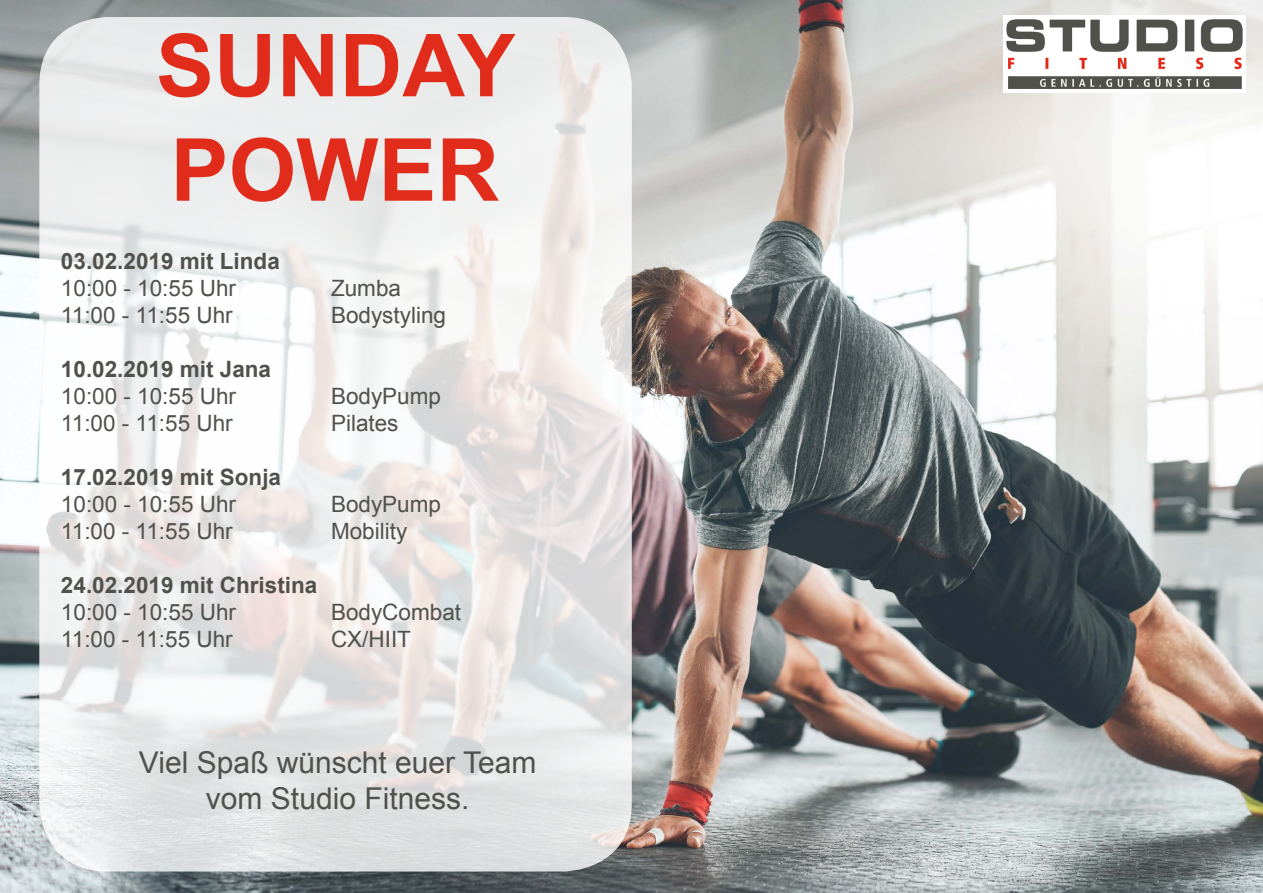
<style>
.page{position:relative;width:1263px;height:893px;background:#fff}
.page>*{position:absolute;margin:0;border:0;box-sizing:border-box;transform-origin:0 0}
.t1{font:700 87px "Arial";color:#e22c1b}
.t2{font:30px "Arial";color:#50504c}
.t3{font:22.5px "Arial";color:#50504c}
.t4{font:700 22.5px "Arial";color:#50504c}
</style>
<div class="page">
<img style="left:0;top:0;width:1263px;height:893px">
<svg style="left:39px;top:17px;width:593px;height:854px"></svg>
<img style="left:1003px;top:16px;width:242px;height:76px">
<p class="t1" style="left:156px;top:4px;width:361px">SUNDAY</p>
<p class="t1" style="left:171px;top:109px;width:330px">POWER</p>
<p class="t4" style="left:61px;top:245px;width:220px">03.02.2019 mit Linda</p>
<p class="t3" style="left:61px;top:272px;width:177px">10:00 - 10:55 Uhr</p>
<p class="t3" style="left:331px;top:272px;width:72px">Zumba</p>
<p class="t3" style="left:61px;top:299px;width:173px">11:00 - 11:55 Uhr</p>
<p class="t3" style="left:331px;top:299px;width:117px">Bodystyling</p>
<p class="t4" style="left:61px;top:353px;width:212px">10.02.2019 mit Jana</p>
<p class="t3" style="left:61px;top:380px;width:177px">10:00 - 10:55 Uhr</p>
<p class="t3" style="left:331px;top:380px;width:112px">BodyPump</p>
<p class="t3" style="left:61px;top:407px;width:173px">11:00 - 11:55 Uhr</p>
<p class="t3" style="left:331px;top:407px;width:69px">Pilates</p>
<p class="t4" style="left:61px;top:461px;width:222px">17.02.2019 mit Sonja</p>
<p class="t3" style="left:61px;top:488px;width:177px">10:00 - 10:55 Uhr</p>
<p class="t3" style="left:331px;top:488px;width:112px">BodyPump</p>
<p class="t3" style="left:61px;top:515px;width:173px">11:00 - 11:55 Uhr</p>
<p class="t3" style="left:331px;top:515px;width:78px">Mobility</p>
<p class="t4" style="left:61px;top:569px;width:258px">24.02.2019 mit Christina</p>
<p class="t3" style="left:61px;top:596px;width:177px">10:00 - 10:55 Uhr</p>
<p class="t3" style="left:331px;top:596px;width:132px">BodyCombat</p>
<p class="t3" style="left:61px;top:623px;width:173px">11:00 - 11:55 Uhr</p>
<p class="t3" style="left:331px;top:623px;width:82px">CX/HIIT</p>
<p class="t2" style="left:139px;top:742px;width:399px">Viel Spaß wünscht euer Team</p>
<p class="t2" style="left:206px;top:778px;width:265px">vom Studio Fitness.</p>
</div>
